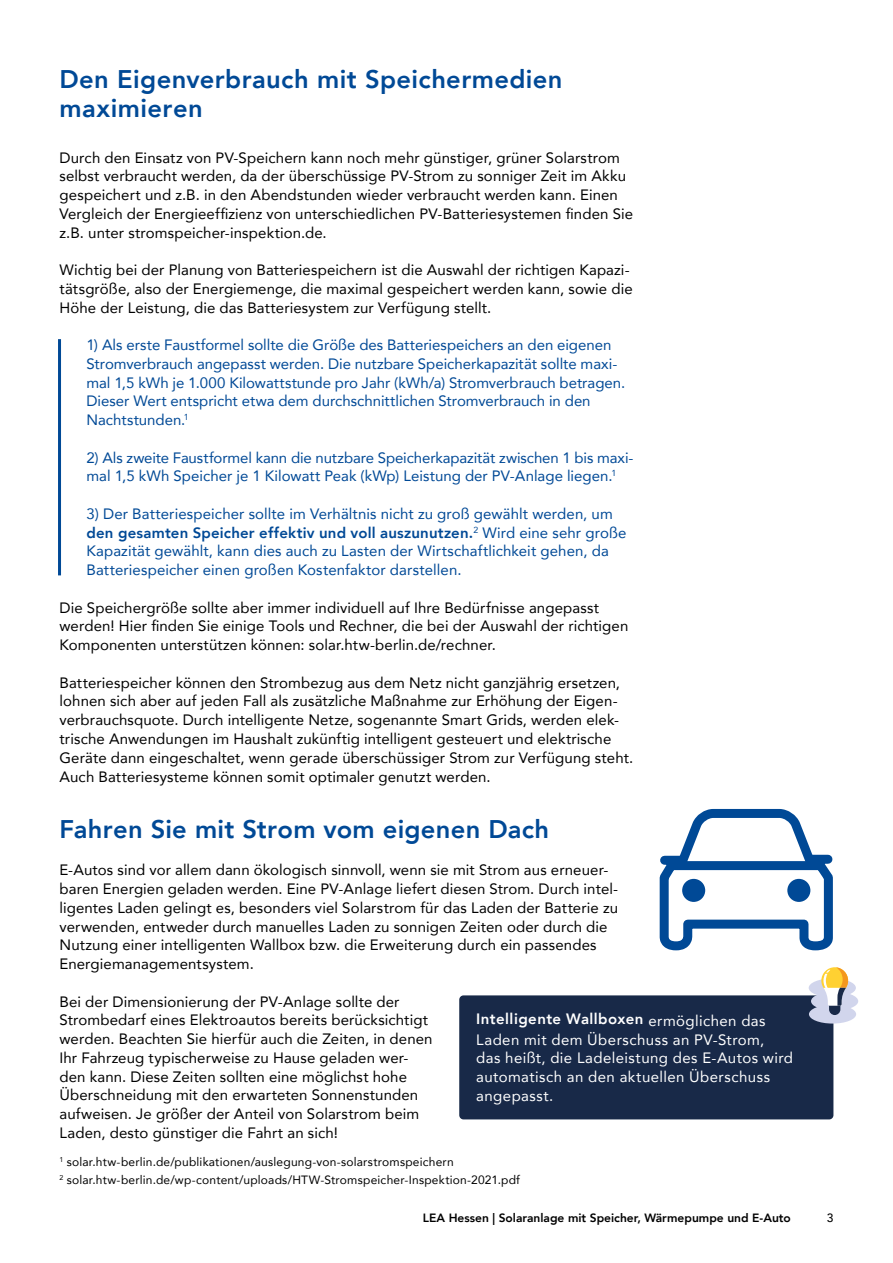
<style>
.page{position:relative;width:893px;height:1263px;background:#fff}
.page>*{position:absolute;margin:0;border:0;box-sizing:border-box;transform-origin:0 0}
.t1{font:800 25.5px/29.2px "Avenir";letter-spacing:.015em;color:#004996}
.t2{font:15px/18.8px "Avenir";letter-spacing:.005em;color:#000}
.t3{font:15px/18.8px "Avenir";color:#004996}
.t4{font:15px/18.8px "Avenir";letter-spacing:.03em;color:#fff}
.t5{font:12px/18.6px "Avenir";letter-spacing:.015em;color:#000}
.t6{font:800 12px "Avenir";color:#000}
.t7{font:500 12px "Avenir";color:#000}
.s1{font-weight:800}
</style>
<div class="page">
<div style="left:459px;top:995px;width:374px;height:124px;background:#182948;border-radius:4px"></div>
<hr style="left:58px;top:339px;width:3px;height:236px;background:#004996">
<div style="left:809px;top:1005px;width:47px;height:18px;background:#d1d5ec;border-radius:50%"></div>
<div style="left:811px;top:992px;width:47px;height:18px;background:#d1d5ec;border-radius:50%"></div>
<div style="left:809px;top:978px;width:47px;height:19px;background:#d1d5ec;border-radius:50%"></div>
<svg style="left:821px;top:967px;width:27px;height:27px"></svg>
<svg style="left:823px;top:967px;width:25px;height:48px"></svg>
<svg style="left:659px;top:808px;width:174px;height:143px"></svg>
<h3 class="t1" style="left:60px;top:64px;width:505px">Den Eigenverbrauch mit Speichermedien maximieren</h3>
<p class="t2" style="left:60px;top:148px;width:575px">Durch den Einsatz von PV-Speichern kann noch mehr günstiger, grüner Solarstrom selbst verbraucht werden, da der überschüssige PV-Strom zu sonniger Zeit im Akku gespeichert und z.B. in den Abendstunden wieder verbraucht werden kann. Einen Vergleich der Energieeffizienz von unterschiedlichen PV-Batteriesystemen finden Sie z.B. unter stromspeicher-inspektion.de.</p>
<p class="t2" style="left:60px;top:260px;width:575px">Wichtig bei der Planung von Batteriespeichern ist die Auswahl der richtigen Kapazi&shy;tätsgröße, also der Energiemenge, die maximal gespeichert werden kann, sowie die<br>Höhe der Leistung, die das Batteriesystem zur Verfügung stellt.</p>
<p class="t3" style="left:87px;top:335px;width:540px">1) Als erste Faustformel sollte die Größe des Batteriespeichers an den eigenen Stromverbrauch angepasst werden. Die nutzbare Speicherkapazität sollte maxi&shy;mal 1,5 kWh je 1.000 Kilowattstunde pro Jahr (kWh/a) Stromverbrauch betragen.<br>Dieser Wert entspricht etwa dem durchschnittlichen Stromverbrauch in den Nachtstunden.<sup>1</sup></p>
<p class="t3" style="left:87px;top:448px;width:549px">2) Als zweite Faustformel kann die nutzbare Speicherkapazität zwischen 1 bis maxi&shy;mal 1,5 kWh Speicher je 1 Kilowatt Peak (kWp) Leistung der PV-Anlage liegen.<sup>1</sup></p>
<p class="t3" style="left:87px;top:504px;width:541px">3) Der Batteriespeicher sollte im Verhältnis nicht zu groß gewählt werden, um <span class="s1">den gesamten Speicher effektiv und voll auszunutzen.</span><sup>2</sup> Wird eine sehr große Kapazität gewählt, kann dies auch zu Lasten der Wirtschaftlichkeit gehen, da Batteriespeicher einen großen Kostenfaktor darstellen.</p>
<p class="t2" style="left:60px;top:598px;width:570px">Die Speichergröße sollte aber immer individuell auf Ihre Bedürfnisse angepasst werden! Hier finden Sie einige Tools und Rechner, die bei der Auswahl der richtigen<br>Komponenten unterstützen können: solar.htw-berlin.de/rechner.</p>
<p class="t2" style="left:60px;top:673px;width:575px">Batteriespeicher können den Strombezug aus dem Netz nicht ganzjährig ersetzen, lohnen sich aber auf jeden Fall als zusätzliche Maßnahme zur Erhöhung der Eigen&shy;verbrauchsquote. Durch intelligente Netze, sogenannte Smart Grids, werden elek&shy;trische Anwendungen im Haushalt zukünftig intelligent gesteuert und elektrische Geräte dann eingeschaltet, wenn gerade überschüssiger Strom zur Verfügung steht.<br>Auch Batteriesysteme können somit optimaler genutzt werden.</p>
<h3 class="t1" style="left:60px;top:814px;width:491px">Fahren Sie mit Strom vom eigenen Dach</h3>
<p class="t2" style="left:60px;top:860px;width:560px">E-Autos sind vor allem dann ökologisch sinnvoll, wenn sie mit Strom aus erneuer&shy;baren Energien geladen werden. Eine PV-Anlage liefert diesen Strom. Durch intel&shy;ligentes Laden gelingt es, besonders viel Solarstrom für das Laden der Batterie zu verwenden, entweder durch manuelles Laden zu sonnigen Zeiten oder durch die Nutzung einer intelligenten Wallbox bzw. die Erweiterung durch ein passendes Energiemanagementsystem.</p>
<p class="t2" style="left:60px;top:991px;width:375px">Bei der Dimensionierung der PV-Anlage sollte der Strombedarf eines Elektroautos bereits berücksichtigt werden. Beachten Sie hierfür auch die Zeiten, in denen Ihr Fahrzeug typischerweise zu Hause geladen wer&shy;den kann. Diese Zeiten sollten eine möglichst hohe Überschneidung mit den erwarteten Sonnenstunden aufweisen. Je größer der Anteil von Solarstrom beim Laden, desto günstiger die Fahrt an sich!</p>
<p class="t5" style="left:60px;top:1152px;width:462px"><sup>1</sup> solar.htw-berlin.de/publikationen/auslegung-von-solarstromspeichern<br><sup>2</sup> solar.htw-berlin.de/wp-content/uploads/HTW-Stromspeicher-Inspektion-2021.pdf</p>
<p class="t4" style="left:476px;top:1009px;width:291px;line-height:20.2px"><span class="s1">Intelligente Wallboxen</span> ermöglichen das<br>Laden mit dem Überschuss an PV-Strom,</p>
<p class="t4" style="left:476px;top:1048px;width:318px">das heißt, die Ladeleistung des E-Autos wird automatisch an den aktuellen Überschuss angepasst.</p>
<p class="t6" style="left:423px;top:1209px;width:369px">LEA Hessen | Solaranlage mit Speicher, Wärmepumpe und E-Auto</p>
<p class="t7" style="left:827px;top:1207px;width:8px">3</p>
</div>
